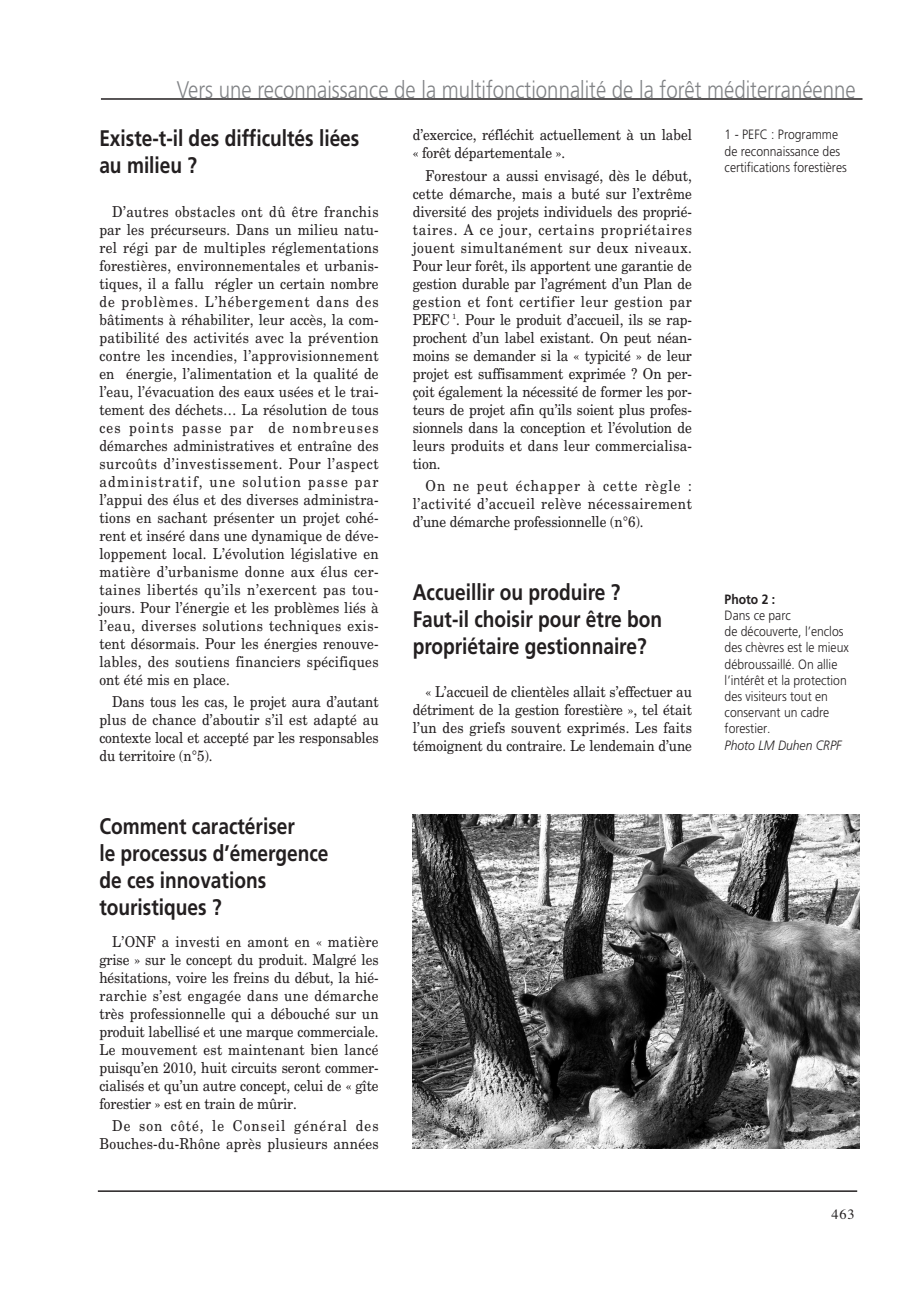
<style>
.page{position:relative;width:919px;height:1289px;background:#fff}
.page>*{position:absolute;margin:0;border:0;box-sizing:border-box;transform-origin:0 0}
.t1{font:300 24px "Frutiger";color:#808285;scale:.85 1}
.t2{font:700 22.5px/27px "Frutiger";color:#231f20;scale:.85 1}
.t3{font:15px/18px "New Century Schlbk";color:#231f20;text-align:justify;scale:.9 1}
.t4{font:15px/18px "New Century Schlbk";letter-spacing:.02em;color:#231f20;text-align:right;scale:.9 1}
.t5{font:14.25px "Times";color:#231f20}
.t6{font:300 13.5px/16.2px "Frutiger";color:#231f20;scale:.9 1}
.t7{font:italic 300 13.5px "Frutiger";color:#231f20;scale:.9 1}
.t8{font:700 13.5px "Frutiger";color:#231f20;scale:.9 1}
</style>
<div class="page">
<hr style="left:98px;top:1190px;width:759px;height:1px;background:#231f20">
<hr style="left:101px;top:98px;width:761px;height:2px;background:#231f20">
<img style="left:412px;top:814px;width:447px;height:334px">
<h1 class="t1" style="left:177px;top:76px;width:800px">Vers une reconnaissance de la multifonctionnalité de la forêt méditerranéenne</h1>
<p class="t6" style="left:724px;top:127px;width:137px">1 - PEFC : Programme de reconnaissance des certifications forestières</p>
<h2 class="t2" style="left:99px;top:125px;width:307px">Existe-t-il des difficultés liées au milieu ?</h2>
<p class="t3" style="left:99px;top:202px;width:312px;text-indent:13px">D’autres obstacles ont dû être franchis par les précurseurs. Dans un milieu natu&shy;rel régi par de multiples réglementations forestières, environnementales et urbanis&shy;tiques, il a fallu régler un certain nombre de problèmes. L’hébergement dans des bâtiments à réhabiliter, leur accès, la com&shy;patibilité des activités avec la prévention contre les incendies, l’approvisionnement en énergie, l’alimentation et la qualité de l’eau, l’évacuation des eaux usées et le trai&shy;tement des déchets… La résolution de tous ces points passe par de nombreuses démarches administratives et entraîne des surcoûts d’investissement. Pour l’aspect administratif, une solution passe par l’appui des élus et des diverses administra&shy;tions en sachant présenter un projet cohé&shy;rent et inséré dans une dynamique de déve&shy;loppement local. L’évolution législative en matière d’urbanisme donne aux élus cer&shy;taines libertés qu’ils n’exercent pas tou&shy;jours. Pour l’énergie et les problèmes liés à l’eau, diverses solutions techniques exis&shy;tent désormais. Pour les énergies renouve&shy;lables, des soutiens financiers spécifiques ont été mis en place.</p>
<p class="t3" style="left:99px;top:692px;width:312px;text-indent:13px">Dans tous les cas, le projet aura d’autant plus de chance d’aboutir s’il est adapté au contexte local et accepté par les responsables du territoire (n°5).</p>
<p class="t3" style="left:412px;top:126px;width:312px">d’exercice, réfléchit actuellement à un label « forêt départementale ».</p>
<p class="t3" style="left:412px;top:166px;width:312px;text-indent:13px">Forestour a aussi envisagé, dès le début, cette démarche, mais a buté sur l’extrême diversité des projets individuels des proprié&shy;taires. A ce jour, certains propriétaires jouent simultanément sur deux niveaux.<br>Pour leur forêt, ils apportent une garantie de gestion durable par l’agrément d’un Plan de gestion et font certifier leur gestion par PEFC <sup>1</sup>. Pour le produit d’accueil, ils se rap&shy;prochent d’un label existant. On peut néan&shy;moins se demander si la « typicité » de leur projet est suffisamment exprimée ? On per&shy;çoit également la nécessité de former les por&shy;teurs de projet afin qu’ils soient plus profes&shy;sionnels dans la conception et l’évolution de leurs produits et dans leur commercialisa&shy;tion.</p>
<p class="t3" style="left:412px;top:476px;width:312px;text-indent:13px">On ne peut échapper à cette règle : l’activité d’accueil relève nécessairement d’une démarche professionnelle (n°6).</p>
<h2 class="t2" style="left:412px;top:578px;width:295px">Accueillir ou produire ?<br>Faut-il choisir pour être bon propriétaire gestionnaire?</h2>
<p class="t3" style="left:412px;top:682px;width:312px;text-indent:13px">« L’accueil de clientèles allait s’effectuer au détriment de la gestion forestière », tel était l’un des griefs souvent exprimés. Les faits témoignent du contraire. Le lendemain d’une</p>
<p class="t8" style="left:724px;top:591px;width:58px">Photo 2 :</p>
<p class="t6" style="left:724px;top:607px;width:139px">Dans ce parc<br>de découverte, l’enclos des chèvres est le mieux débroussaillé. On allie l’intérêt et la protection des visiteurs tout en conservant un cadre forestier.</p>
<p class="t7" style="left:724px;top:737px;width:131px">Photo LM Duhen CRPF</p>
<h2 class="t2" style="left:99px;top:812px;width:271px">Comment caractériser<br>le processus d’émergence de ces innovations touristiques ?</h2>
<p class="t3" style="left:99px;top:932px;width:312px;text-indent:13px">L’ONF a investi en amont en « matière grise » sur le concept du produit. Malgré les hésitations, voire les freins du début, la hié&shy;rarchie s’est engagée dans une démarche très professionnelle qui a débouché sur un produit labellisé et une marque commerciale.<br>Le mouvement est maintenant bien lancé puisqu’en 2010, huit circuits seront commer&shy;cialisés et qu’un autre concept, celui de « gîte forestier » est en train de mûrir.</p>
<p class="t4" style="left:99px;top:1116px;width:312px">De son côté, le Conseil général des<br>Bouches-du-Rhône après plusieurs années</p>
<p class="t5" style="left:831px;top:1200px;width:24px">463</p>
</div>
